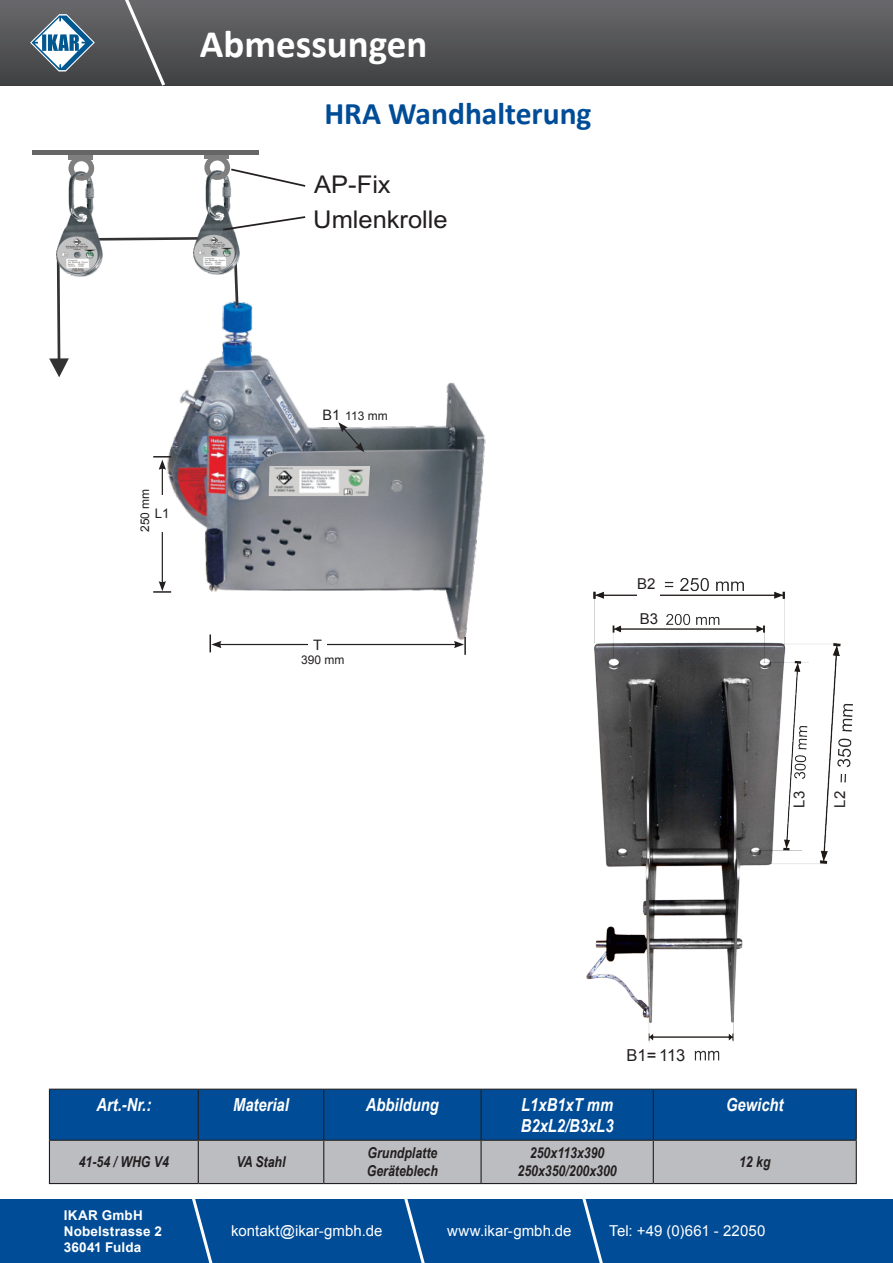
<style>
.page{position:relative;width:893px;height:1263px;background:#fff}
.page>*{position:absolute;margin:0;border:0;box-sizing:border-box;transform-origin:0 0}
.t1{font:700 39px "Calibri";color:#fff}
.t2{font:700 31.5px "Calibri";color:#004c97}
.t3{font:24.45px/35.5px "Arial";color:#231f20;scale:1.04 1}
.t4{font:italic 700 18px/21.6px "Arial Narrow";color:#fff}
.t5{font:16.5px "Arial";color:#231f20}
.t6{font:italic 700 15px/18px "Arial Narrow";color:#231f20}
.t7{font:15px "Arial";color:#fff}
.t8{font:15px "Arial";color:#231f20}
.t9{font:14.4px "Arial";color:#231f20}
.t10{font:700 13.5px/16.2px "Arial";letter-spacing:.015em;color:#fff}
.t11{font:13.2px "Arial";color:#231f20}
.t12{font:12px "Arial";color:#231f20}
</style>
<div class="page">
<div style="left:0;top:0;width:893px;height:85px;background:linear-gradient(to bottom,#69696c,#404142)"></div>
<svg style="left:117px;top:0;width:51px;height:86px;background:#5f6061"></svg>
<svg style="left:30px;top:14px;width:65px;height:58px"></svg>
<div style="left:0;top:1199px;width:893px;height:64px;background:#004c97"></div>
<svg style="left:192px;top:1199px;width:21px;height:64px"></svg>
<svg style="left:404px;top:1199px;width:21px;height:64px"></svg>
<svg style="left:582px;top:1199px;width:21px;height:64px"></svg>
<img style="left:161px;top:302px;width:325px;height:348px">
<img style="left:269px;top:466px;width:101px;height:30px">
<svg style="left:232px;top:250px;width:8px;height:58px"></svg>
<svg style="left:102px;top:237px;width:91px;height:4px"></svg>
<svg style="left:49px;top:276px;width:20px;height:101px"></svg>
<img style="left:193px;top:188px;width:46px;height:87px">
<img style="left:56px;top:183px;width:46px;height:93px">
<svg style="left:68px;top:155px;width:27px;height:28px"></svg>
<div style="left:69px;top:154px;width:24px;height:5px;background:#7f7f7f"></div>
<div style="left:33px;top:150px;width:226px;height:5px;background:#666"></div>
<svg style="left:204px;top:155px;width:102px;height:33px"></svg>
<svg style="left:221px;top:215px;width:85px;height:17px"></svg>
<hr style="left:162px;top:467px;width:1px;height:116px;background:#231f20">
<svg style="left:338px;top:422px;width:26px;height:30px"></svg>
<hr style="left:219px;top:644px;width:237px;height:1px;background:#231f20">
<svg style="left:153px;top:581px;width:18px;height:12px"></svg>
<svg style="left:153px;top:456px;width:18px;height:14px"></svg>
<svg style="left:210px;top:634px;width:11px;height:18px"></svg>
<svg style="left:454px;top:637px;width:12px;height:18px"></svg>
<svg style="left:50px;top:1090px;width:806px;height:93px;background:#557fa9"></svg>
<hr style="left:49px;top:1141px;width:1px;height:42px;background:#231f20">
<hr style="left:198px;top:1141px;width:1px;height:42px;background:#231f20">
<hr style="left:323px;top:1141px;width:1px;height:42px;background:#231f20">
<hr style="left:480px;top:1141px;width:2px;height:42px;background:#231f20">
<hr style="left:653px;top:1141px;width:1px;height:42px;background:#231f20">
<hr style="left:856px;top:1141px;width:1px;height:42px;background:#231f20">
<hr style="left:49px;top:1183px;width:149px;height:1px;background:#231f20">
<hr style="left:198px;top:1183px;width:126px;height:1px;background:#231f20">
<hr style="left:324px;top:1183px;width:157px;height:1px;background:#231f20">
<hr style="left:481px;top:1183px;width:172px;height:1px;background:#231f20">
<hr style="left:653px;top:1183px;width:204px;height:1px;background:#231f20">
<hr style="left:49px;top:1089px;width:149px;height:1px;background:#231f20">
<hr style="left:49px;top:1090px;width:1px;height:50px;background:#231f20">
<hr style="left:198px;top:1089px;width:126px;height:1px;background:#231f20">
<hr style="left:198px;top:1090px;width:1px;height:50px;background:#231f20">
<hr style="left:324px;top:1089px;width:157px;height:1px;background:#231f20">
<hr style="left:323px;top:1090px;width:1px;height:50px;background:#231f20">
<hr style="left:481px;top:1089px;width:172px;height:1px;background:#231f20">
<hr style="left:480px;top:1090px;width:2px;height:50px;background:#231f20">
<hr style="left:653px;top:1089px;width:204px;height:1px;background:#231f20">
<hr style="left:653px;top:1090px;width:1px;height:50px;background:#231f20">
<hr style="left:856px;top:1090px;width:1px;height:50px;background:#231f20">
<hr style="left:49px;top:1140px;width:149px;height:1px;background:#231f20">
<hr style="left:198px;top:1140px;width:126px;height:1px;background:#231f20">
<hr style="left:324px;top:1140px;width:157px;height:1px;background:#231f20">
<hr style="left:481px;top:1140px;width:172px;height:1px;background:#231f20">
<hr style="left:653px;top:1140px;width:204px;height:1px;background:#231f20">
<div style="left:308px;top:625px;width:19px;height:39px;background:#fff"></div>
<div style="left:151px;top:495px;width:22px;height:37px;background:#fff"></div>
<img style="left:586px;top:579px;width:266px;height:481px">
<div style="left:637px;top:578px;width:22px;height:18px;background:#fff"></div>
<div style="left:834px;top:786px;width:15px;height:22px;background:#fff"></div>
<div style="left:659px;top:1043px;width:32px;height:23px;background:#fff"></div>
<h1 class="t1" style="left:200px;top:19px;width:174px">Datenblatt</h1>
<h1 class="t1" style="left:200px;top:19px;width:229px">Abmessungen</h1>
<h2 class="t2" style="left:324px;top:93px;width:269px">HRA Wandhalterung</h2>
<h3 class="t3" style="left:313px;top:167px;width:131px">AP-Fix<br>Umlenkrolle</h3>
<p class="t12" style="left:137px;top:532px;width:45px;rotate:-90deg">250 mm</p>
<p class="t11" style="left:155px;top:505px;width:16px">L1</p>
<p class="t9" style="left:322px;top:406px;width:19px">B1</p>
<p class="t12" style="left:345px;top:408px;width:44px">113 mm</p>
<p class="t9" style="left:313px;top:635px;width:10px">T</p>
<p class="t12" style="left:301px;top:651px;width:45px">390 mm</p>
<p class="t8" style="left:637px;top:574px;width:20px">B2</p>
<p class="t8" style="left:640px;top:609px;width:20px">B3</p>
<p class="t8" style="left:789px;top:808px;width:18px;rotate:-90deg">L3</p>
<p class="t8" style="left:830px;top:808px;width:18px;rotate:-90deg">L2</p>
<p class="t5" style="left:627px;top:1044px;width:60px">B1= 113</p>
<p class="t4" style="left:97px;top:1093px;width:56px">Art.-Nr.:</p>
<p class="t4" style="left:233px;top:1093px;width:57px">Material</p>
<p class="t4" style="left:366px;top:1093px;width:74px">Abbildung</p>
<p class="t4" style="left:521px;top:1093px;width:94px">L1xB1xT mm<br>B2xL2/B3xL3</p>
<p class="t4" style="left:726px;top:1093px;width:59px">Gewicht</p>
<p class="t6" style="left:79px;top:1152px;width:92px">41-54 / WHG V4</p>
<p class="t6" style="left:237px;top:1152px;width:50px">VA Stahl</p>
<p class="t6" style="left:367px;top:1143px;width:73px">Grundplatte<br>Geräteblech</p>
<p class="t6" style="left:518px;top:1143px;width:101px;text-align:center">250x113x390<br>250x350/200x300</p>
<p class="t6" style="left:739px;top:1152px;width:33px">12 kg</p>
<p class="t10" style="left:64px;top:1207px;width:100px">IKAR GmbH<br>Nobelstrasse 2<br>36041 Fulda</p>
<p class="t7" style="left:231px;top:1221px;width:153px">kontakt@ikar-gmbh.de</p>
<p class="t7" style="left:447px;top:1221px;width:126px">www.ikar-gmbh.de</p>
<p class="t7" style="left:609px;top:1221px;width:158px">Tel: +49 (0)661 - 22050</p>
</div>
